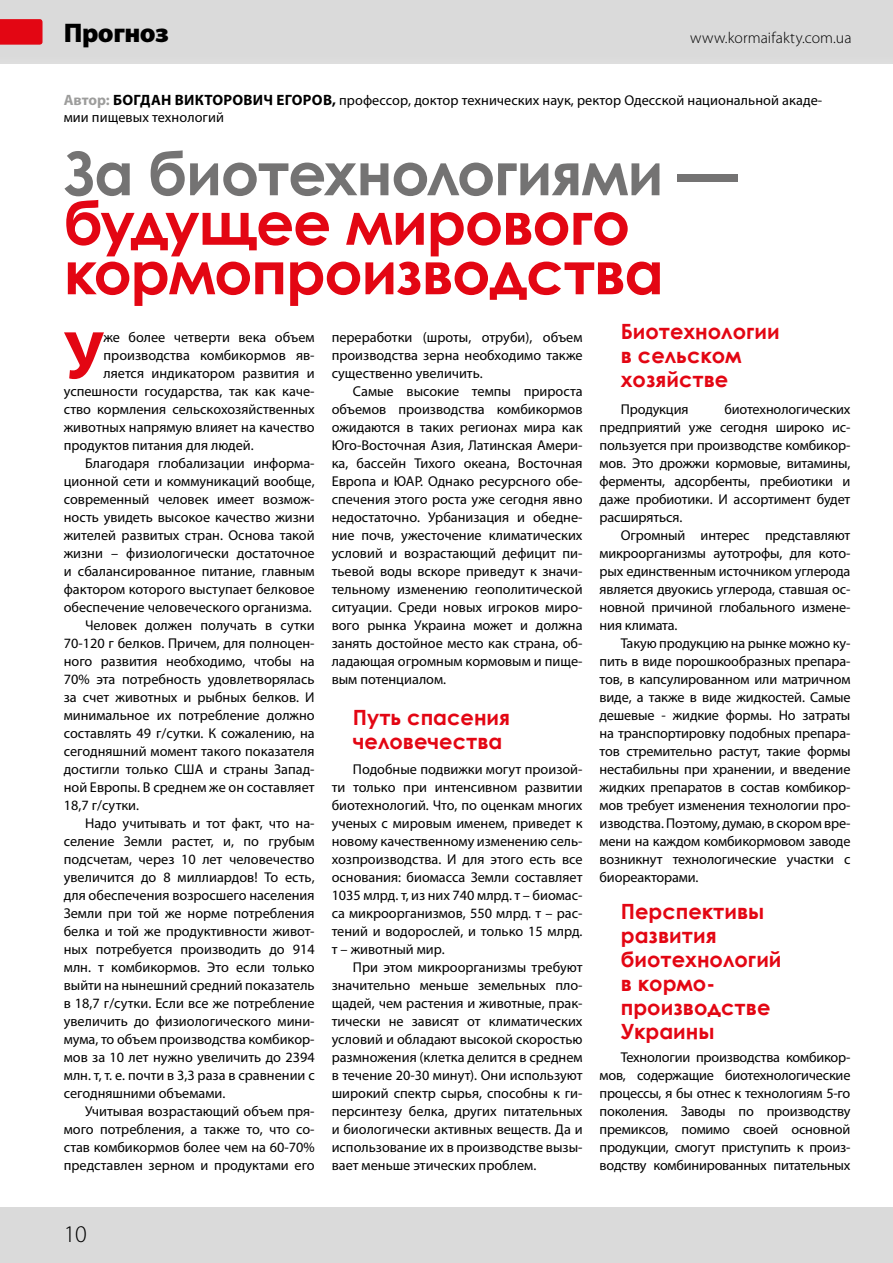
<style>
.page{position:relative;width:893px;height:1263px;background:#fff}
.page>*{position:absolute;margin:0;border:0;box-sizing:border-box;transform-origin:0 0}
.t1{font:700 67.65px "Myriad Pro";color:#e30613}
.t2{font:700 60px/49.5px "Century Gothic";letter-spacing:-.025em;color:#e30613}
.t3{font:700 60px "Century Gothic";letter-spacing:-.02em;color:#747373}
.t4{font:900 27px "Myriad Pro";letter-spacing:-.02em;color:#000}
.t5{font:300 24px "Myriad Pro";color:#000}
.t6{font:700 21px/24px "Century Gothic";color:#e30613}
.t7{font:300 15.75px "Myriad Pro";letter-spacing:.01em;color:#000}
.t8{font:14.25px/18px "Myriad Pro";color:#000;text-align:justify}
.s1{font-weight:700;font-size:15px;color:#9d9d9c}
.s2{font-weight:700;font-size:15px}
</style>
<div class="page">
<div style="left:0;top:1208px;width:893px;height:55px;background:#dadada"></div>
<div style="left:0;top:0;width:893px;height:64px;background:#dadada"></div>
<svg style="left:0;top:19px;width:43px;height:26px"></svg>
<h3 class="t4" style="left:64px;top:18px;width:107px">Прогноз</h3>
<p class="t7" style="left:690px;top:29px;width:163px">www.kormaifakty.com.ua</p>
<p class="t8" style="left:64px;top:91px;width:760px;line-height:17.1px"><span class="s1">Автор:</span> <span class="s2">БОГДАН ВИКТОРОВИЧ ЕГОРОВ,</span> профессор, доктор технических наук, ректор Одесской национальной акаде&shy;мии пищевых технологий</p>
<h2 class="t3" style="left:64px;top:128px;width:676px">За биотехнологиями —</h2>
<h2 class="t2" style="left:64px;top:196px;width:602px">будущее мирового кормопроизводства</h2>
<h1 class="t1" style="left:64px;top:311px;width:41px">У</h1>
<p class="t8" style="left:104px;top:328px;width:213px">же более четверти века объем</p>
<p class="t8" style="left:104px;top:346px;width:213px">производства комбикормов яв-</p>
<p class="t8" style="left:104px;top:364px;width:213px">ляется индикатором развития и</p>
<p class="t8" style="left:64px;top:382px;width:252px">успешности государства, так как каче-</p>
<p class="t8" style="left:64px;top:400px;width:252px">ство кормления сельскохозяйственных</p>
<p class="t8" style="left:64px;top:418px;width:252px">животных напрямую влияет на качество</p>
<p class="t8" style="left:64px;top:436px;width:191px">продуктов питания для людей.</p>
<p class="t8" style="left:85px;top:454px;width:231px">Благодаря глобализации информа-</p>
<p class="t8" style="left:64px;top:472px;width:252px">ционной сети и коммуникаций вообще,</p>
<p class="t8" style="left:64px;top:490px;width:252px">современный человек имеет возмож-</p>
<p class="t8" style="left:64px;top:508px;width:252px">ность увидеть высокое качество жизни</p>
<p class="t8" style="left:64px;top:526px;width:252px">жителей развитых стран. Основа такой</p>
<p class="t8" style="left:64px;top:544px;width:252px">жизни – физиологически достаточное</p>
<p class="t8" style="left:64px;top:562px;width:252px">и сбалансированное питание, главным</p>
<p class="t8" style="left:64px;top:580px;width:252px">фактором которого выступает белковое</p>
<p class="t8" style="left:64px;top:598px;width:250px">обеспечение человеческого организма.</p>
<p class="t8" style="left:85px;top:616px;width:231px">Человек должен получать в сутки</p>
<p class="t8" style="left:64px;top:634px;width:252px">70-120 г белков. Причем, для полноцен-</p>
<p class="t8" style="left:64px;top:652px;width:252px">ного развития необходимо, чтобы на</p>
<p class="t8" style="left:64px;top:670px;width:252px">70% эта потребность удовлетворялась</p>
<p class="t8" style="left:64px;top:688px;width:252px">за счет животных и рыбных белков. И</p>
<p class="t8" style="left:64px;top:706px;width:252px">минимальное их потребление должно</p>
<p class="t8" style="left:64px;top:724px;width:252px">составлять 49 г/сутки. К сожалению, на</p>
<p class="t8" style="left:64px;top:742px;width:252px">сегодняшний момент такого показателя</p>
<p class="t8" style="left:64px;top:760px;width:252px">достигли только США и страны Запад-</p>
<p class="t8" style="left:64px;top:778px;width:252px">ной Европы. В среднем же он составляет</p>
<p class="t8" style="left:64px;top:796px;width:77px">18,7 г/сутки.</p>
<p class="t8" style="left:85px;top:814px;width:231px">Надо учитывать и тот факт, что на-</p>
<p class="t8" style="left:64px;top:832px;width:252px">селение Земли растет, и, по грубым</p>
<p class="t8" style="left:64px;top:850px;width:252px">подсчетам, через 10 лет человечество</p>
<p class="t8" style="left:64px;top:868px;width:252px">увеличится до 8 миллиардов! То есть,</p>
<p class="t8" style="left:64px;top:886px;width:252px">для обеспечения возросшего населения</p>
<p class="t8" style="left:64px;top:904px;width:252px">Земли при той же норме потребления</p>
<p class="t8" style="left:64px;top:922px;width:252px">белка и той же продуктивности живот-</p>
<p class="t8" style="left:64px;top:940px;width:252px">ных потребуется производить до 914</p>
<p class="t8" style="left:64px;top:958px;width:252px">млн. т комбикормов. Это если только</p>
<p class="t8" style="left:64px;top:976px;width:252px">выйти на нынешний средний показатель</p>
<p class="t8" style="left:64px;top:994px;width:252px">в 18,7 г/сутки. Если все же потребление</p>
<p class="t8" style="left:64px;top:1012px;width:252px">увеличить до физиологического мини-</p>
<p class="t8" style="left:64px;top:1030px;width:252px">мума, то объем производства комбикор-</p>
<p class="t8" style="left:64px;top:1048px;width:252px">мов за 10 лет нужно увеличить до 2394</p>
<p class="t8" style="left:64px;top:1066px;width:252px">млн. т, т. е. почти в 3,3 раза в сравнении с</p>
<p class="t8" style="left:64px;top:1084px;width:163px">сегодняшними объемами.</p>
<p class="t8" style="left:85px;top:1102px;width:231px">Учитывая возрастающий объем пря-</p>
<p class="t8" style="left:64px;top:1120px;width:252px">мого потребления, а также то, что со-</p>
<p class="t8" style="left:64px;top:1138px;width:252px">став комбикормов более чем на 60-70%</p>
<p class="t8" style="left:64px;top:1156px;width:252px">представлен зерном и продуктами его</p>
<p class="t8" style="left:332px;top:328px;width:252px">переработки (шроты, отруби), объем производства зерна необходимо также существенно увеличить.</p>
<p class="t8" style="left:332px;top:382px;width:252px;text-indent:21px">Самые высокие темпы прироста объемов производства комбикормов ожидаются в таких регионах мира как Юго-Восточная Азия, Латинская Амери&shy;ка, бассейн Тихого океана, Восточная Европа и ЮАР. Однако ресурсного обе&shy;спечения этого роста уже сегодня явно недостаточно. Урбанизация и обедне&shy;ние почв, ужесточение климатических условий и возрастающий дефицит пи&shy;тьевой воды вскоре приведут к значи&shy;тельному изменению геополитической ситуации. Среди новых игроков миро&shy;вого рынка Украина может и должна занять достойное место как страна, об&shy;ладающая огромным кормовым и пище&shy;вым потенциалом.</p>
<h3 class="t6" style="left:353px;top:704px;width:159px">Путь спасения человечества</h3>
<p class="t8" style="left:332px;top:760px;width:252px;text-indent:21px">Подобные подвижки могут произой&shy;ти только при интенсивном развитии биотехнологий. Что, по оценкам многих ученых с мировым именем, приведет к новому качественному изменению сель&shy;хозпроизводства. И для этого есть все основания: биомасса Земли составляет 1035 млрд. т, из них 740 млрд. т – биомас&shy;са микроорганизмов, 550 млрд. т – рас&shy;тений и водорослей, и только 15 млрд. т – животный мир.</p>
<p class="t8" style="left:332px;top:958px;width:252px;text-indent:21px">При этом микроорганизмы требуют значительно меньше земельных пло&shy;щадей, чем растения и животные, прак&shy;тически не зависят от климатических условий и обладают высокой скоростью размножения (клетка делится в среднем в течение 20-30 минут). Они используют широкий спектр сырья, способны к ги&shy;персинтезу белка, других питательных и биологически активных веществ. Да и использование их в производстве вызы&shy;вает меньше этических проблем.</p>
<h3 class="t6" style="left:621px;top:318px;width:160px">Биотехнологии в сельском хозяйстве</h3>
<p class="t8" style="left:621px;top:400px;width:69px">Продукция</p>
<p class="t8" style="left:600px;top:400px;width:252px;text-indent:125px">биотехнологических предприятий уже сегодня широко ис&shy;пользуется при производстве комбикор&shy;мов. Это дрожжи кормовые, витамины, ферменты, адсорбенты, пребиотики и даже пробиотики. И ассортимент будет расширяться.</p>
<p class="t8" style="left:600px;top:526px;width:252px;text-indent:21px">Огромный интерес представляют микроорганизмы аутотрофы, для кото&shy;рых единственным источником углерода является двуокись углерода, ставшая ос&shy;новной причиной глобального измене&shy;ния климата.</p>
<p class="t8" style="left:600px;top:634px;width:252px;text-indent:21px">Такую продукцию на рынке можно ку&shy;пить в виде порошкообразных препара&shy;тов, в капсулированном или матричном виде, а также в виде жидкостей. Самые дешевые - жидкие формы. Но затраты на транспортировку подобных препара&shy;тов стремительно растут, такие формы нестабильны при хранении, и введение жидких препаратов в состав комбикор&shy;мов требует изменения технологии про&shy;изводства. Поэтому, думаю, в скором вре&shy;мени на каждом комбикормовом заводе возникнут технологические участки с биореакторами.</p>
<h3 class="t6" style="left:621px;top:898px;width:162px">Перспективы развития биотехнологий в кормо&shy;производстве<br>Украины</h3>
<p class="t8" style="left:600px;top:1048px;width:252px;text-indent:21px">Технологии производства комбикор&shy;мов, содержащие биотехнологические процессы, я бы отнес к технологиям 5-го поколения. Заводы по производству премиксов, помимо своей основной продукции, смогут приступить к произ&shy;водству комбинированных питательных</p>
<h3 class="t5" style="left:64px;top:1221px;width:25px">10</h3>
</div>
